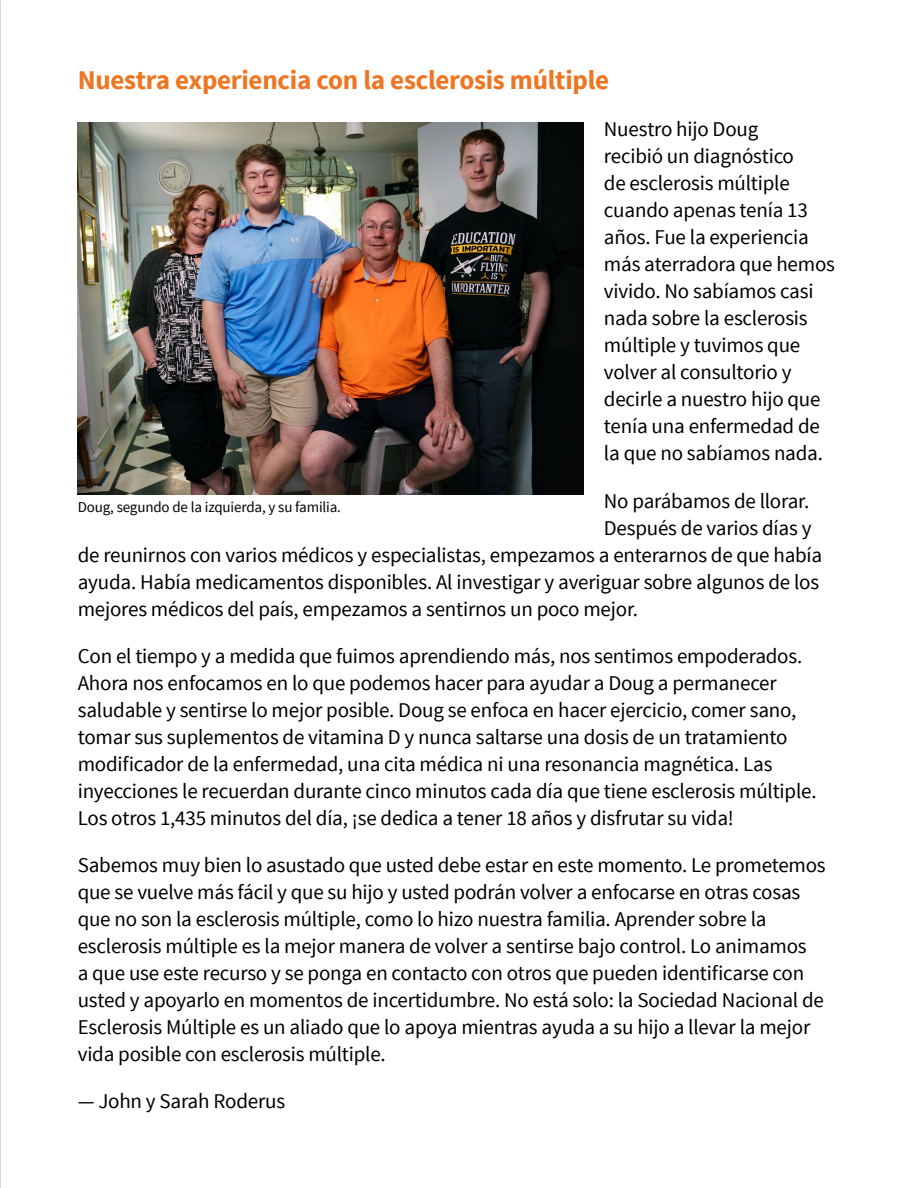
<style>
.page{position:relative;width:918px;height:1188px;background:#fff}
.page>*{position:absolute;margin:0;border:0;box-sizing:border-box;transform-origin:0 0}
.t1{font:700 27px "Source Sans Pro";letter-spacing:-.01em;color:#ee7623}
.t2{font:21px/27px "Source Sans Pro";letter-spacing:-.01em;color:#000}
.t3{font:15px "Source Sans Pro";letter-spacing:-.01em;color:#000}
</style>
<div class="page">
<img style="left:78px;top:122px;width:506px;height:372px">
<p class="t1" style="left:78px;top:63px;width:533px">Nuestra experiencia con la esclerosis múltiple</p>
<p class="t2" style="left:604px;top:116px;width:233px">Nuestro hijo Doug<br>recibió un diagnóstico<br>de esclerosis múltiple cuando apenas tenía 13 años. Fue la experiencia más aterradora que hemos vivido. No sabíamos casi nada sobre la esclerosis múltiple y tuvimos que volver al consultorio y decirle a nuestro hijo que tenía una enfermedad de la que no sabíamos nada.</p>
<p class="t2" style="left:604px;top:488px;width:207px">No parábamos de llorar.</p>
<p class="t2" style="left:604px;top:515px;width:209px">Después de varios días y</p>
<p class="t2" style="left:78px;top:542px;width:746px">de reunirnos con varios médicos y especialistas, empezamos a enterarnos de que había</p>
<p class="t2" style="left:78px;top:569px;width:743px">ayuda. Había medicamentos disponibles. Al investigar y averiguar sobre algunos de los</p>
<p class="t2" style="left:78px;top:596px;width:562px">mejores médicos del país, empezamos a sentirnos un poco mejor.</p>
<p class="t2" style="left:78px;top:643px;width:740px">Con el tiempo y a medida que fuimos aprendiendo más, nos sentimos empoderados.<br>Ahora nos enfocamos en lo que podemos hacer para ayudar a Doug a permanecer saludable y sentirse lo mejor posible. Doug se enfoca en hacer ejercicio, comer sano, tomar sus suplementos de vitamina D y nunca saltarse una dosis de un tratamiento modificador de la enfermedad, una cita médica ni una resonancia magnética. Las inyecciones le recuerdan durante cinco minutos cada día que tiene esclerosis múltiple.<br>Los otros 1,435 minutos del día, ¡se dedica a tener 18 años y disfrutar su vida!</p>
<p class="t2" style="left:78px;top:852px;width:749px">Sabemos muy bien lo asustado que usted debe estar en este momento. Le prometemos que se vuelve más fácil y que su hijo y usted podrán volver a enfocarse en otras cosas que no son la esclerosis múltiple, como lo hizo nuestra familia. Aprender sobre la esclerosis múltiple es la mejor manera de volver a sentirse bajo control. Lo animamos<br>a que use este recurso y se ponga en contacto con otros que pueden identificarse con usted y apoyarlo en momentos de incertidumbre. No está solo: la Sociedad Nacional de Esclerosis Múltiple es un aliado que lo apoya mientras ayuda a su hijo a llevar la mejor vida posible con esclerosis múltiple.</p>
<p class="t2" style="left:78px;top:1088px;width:209px">— John y Sarah Roderus</p>
<p class="t3" style="left:78px;top:498px;width:265px">Doug, segundo de la izquierda, y su familia.</p>
</div>
